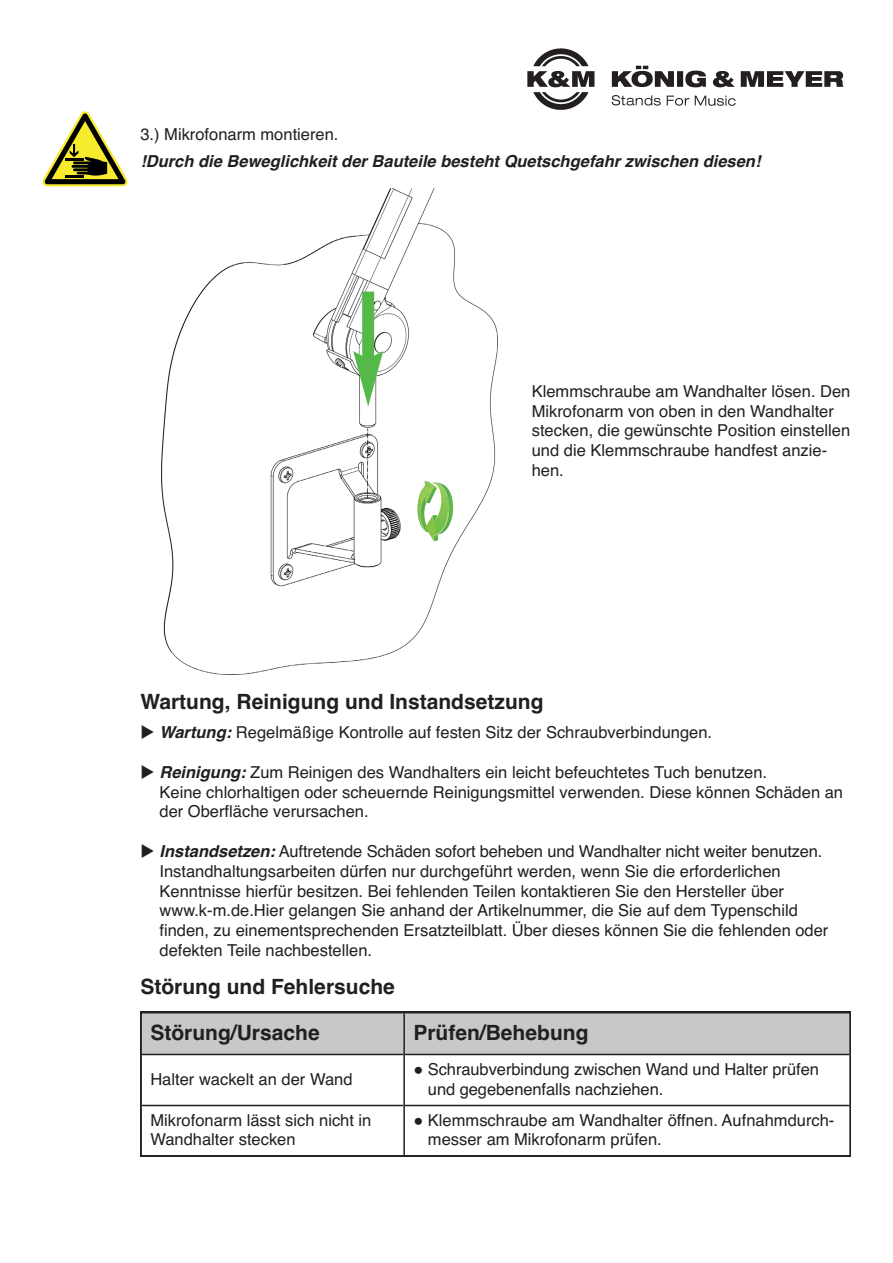
<style>
.page{position:relative;width:893px;height:1263px;background:#fff}
.page>*{position:absolute;margin:0;border:0;box-sizing:border-box;transform-origin:0 0}
.t1{font:700 21px/46px "Helvetica";color:#231f20}
.t2{font:16.5px/19.8px "Helvetica";color:#231f20}
.t3{font:italic 700 16.5px "Helvetica";color:#231f20}
.s1{font-weight:700;font-style:italic}
.s2{color:#fff}
</style>
<div class="page">
<svg style="left:43px;top:111px;width:84px;height:75px"></svg>
<svg style="left:140px;top:1012px;width:710px;height:145px"></svg>
<hr style="left:403px;top:1013px;width:2px;height:142px;background:#231f20">
<hr style="left:142px;top:1054px;width:261px;height:1px;background:#231f20">
<hr style="left:405px;top:1054px;width:444px;height:1px;background:#231f20">
<hr style="left:142px;top:1105px;width:261px;height:1px;background:#231f20">
<hr style="left:405px;top:1105px;width:444px;height:1px;background:#231f20">
<img style="left:527px;top:48px;width:317px;height:61px">
<img style="left:162px;top:189px;width:335px;height:485px">
<img style="left:417px;top:481px;width:2px;height:50px">
<img style="left:418px;top:497px;width:1px;height:35px">
<img style="left:425px;top:479px;width:28px;height:62px">
<img style="left:432px;top:479px;width:21px;height:3px">
<img style="left:438px;top:482px;width:15px;height:53px">
<svg style="left:419px;top:481px;width:19px;height:60px"></svg>
<svg style="left:445px;top:497px;width:4px;height:27px"></svg>
<div style="left:362px;top:292px;width:12px;height:70px;background:#55b949"></div>
<svg style="left:353px;top:351px;width:30px;height:56px"></svg>
<p class="t2" style="left:140px;top:126px;width:200px">3.) Mikrofonarm montieren.</p>
<p class="t3" style="left:140px;top:155px;width:621px">!Durch die Beweglichkeit der Bauteile besteht Quetschgefahr zwischen diesen!</p>
<p class="t2" style="left:531px;top:383px;width:320px">Klemmschraube am Wandhalter lösen. Den Mikrofonarm von oben in den Wandhalter stecken, die gewünschte Position einstellen und die Klemmschraube handfest anzie&shy;hen.</p>
<p class="t1" style="left:140px;top:681px;width:404px">Wartung, Reinigung und Instandsetzung</p>
<p class="t2" style="left:140px;top:724px;width:573px">◆ <span class="s1">Wartung:</span> Regelmäßige Kontrolle auf festen Sitz der Schraubverbindungen.</p>
<p class="t2" style="left:140px;top:764px;width:628px">◆ <span class="s1">Reinigung:</span> Zum Reinigen des Wandhalters ein leicht befeuchtetes Tuch benutzen.</p>
<p class="t2" style="left:140px;top:784px;width:704px"><span class="s2">◆</span> Keine chlorhaltigen oder scheuernde Reinigungsmittel verwenden. Diese können Schäden an</p>
<p class="t2" style="left:140px;top:803px;width:230px"><span class="s2">◆</span> der Oberfläche verursachen.</p>
<p class="t2" style="left:140px;top:843px;width:683px">◆ <span class="s1">Instandsetzen:</span> Auftretende Schäden sofort beheben und Wandhalter nicht weiter benutzen.</p>
<p class="t2" style="left:140px;top:863px;width:641px"><span class="s2">◆</span> Instandhaltungsarbeiten dürfen nur durchgeführt werden, wenn Sie die erforderlichen</p>
<p class="t2" style="left:140px;top:883px;width:645px"><span class="s2">◆</span> Kenntnisse hierfür besitzen. Bei fehlenden Teilen kontaktieren Sie den Hersteller über</p>
<p class="t2" style="left:140px;top:902px;width:659px"><span class="s2">◆</span> www.k-m.de.Hier gelangen Sie anhand der Artikelnummer, die Sie auf dem Typenschild</p>
<p class="t2" style="left:140px;top:922px;width:689px"><span class="s2">◆</span> finden, zu einementsprechenden Ersatzteilblatt. Über dieses können Sie die fehlenden oder</p>
<p class="t2" style="left:140px;top:942px;width:233px"><span class="s2">◆</span> defekten Teile nachbestellen.</p>
<p class="t1" style="left:150px;top:965px;width:246px;text-indent:-10px">Störung und Fehlersuche<br>Störung/Ursache</p>
<p class="t2" style="left:150px;top:1071px;width:204px">Halter wackelt an der Wand</p>
<p class="t1" style="left:413px;top:1011px;width:177px">Prüfen/Behebung</p>
<p class="t2" style="left:413px;top:1061px;width:407px">● Schraubverbindung zwischen Wand und Halter prüfen</p>
<p class="t2" style="left:413px;top:1081px;width:251px"><span class="s2">●</span> und gegebenenfalls nachziehen.</p>
<p class="t2" style="left:150px;top:1112px;width:222px">Mikrofonarm lässt sich nicht in<br>Wandhalter stecken</p>
<p class="t2" style="left:413px;top:1112px;width:422px">● Klemmschraube am Wandhalter öffnen. Aufnahmdurch-</p>
<p class="t2" style="left:413px;top:1131px;width:250px"><span class="s2">●</span> messer am Mikrofonarm prüfen.</p>
</div>
